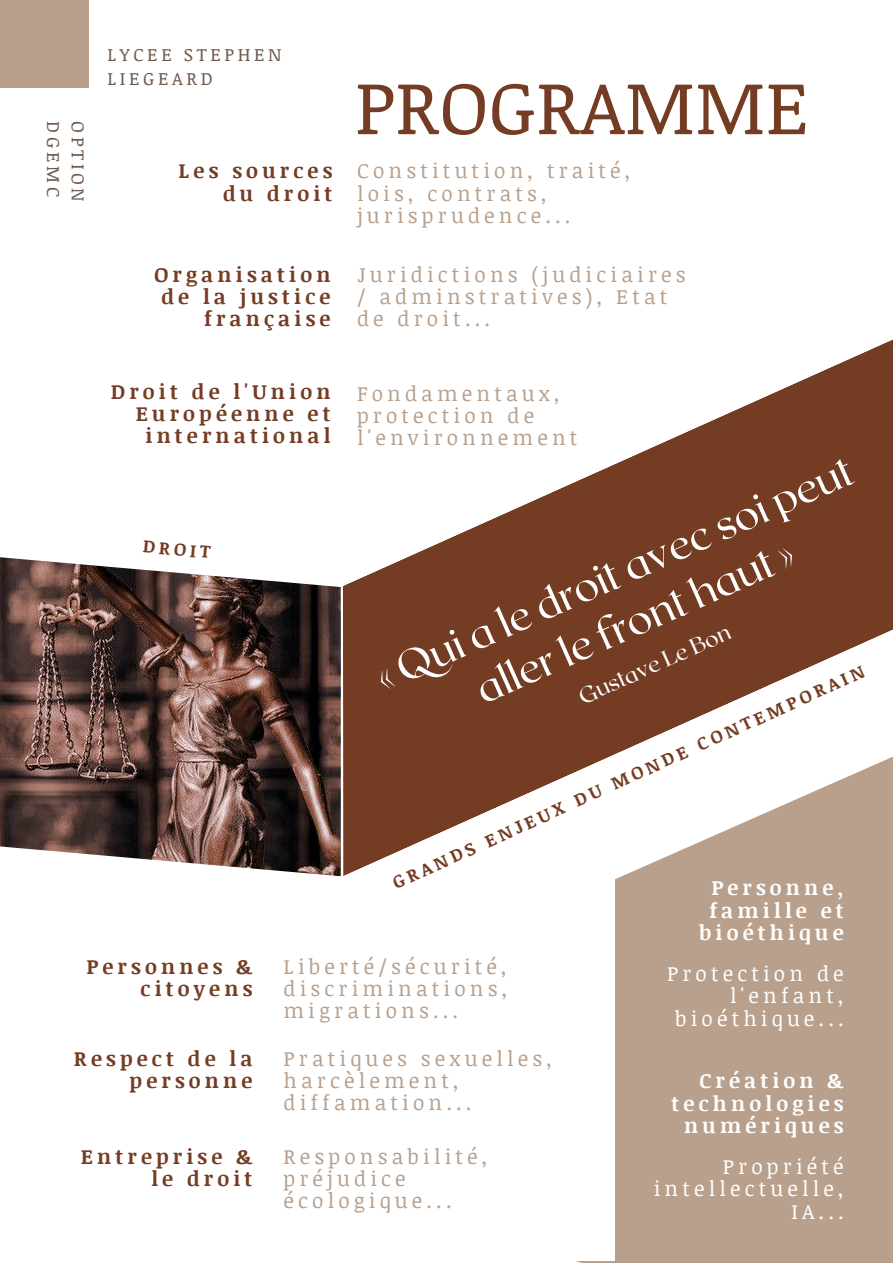
<style>
.page{position:relative;width:893px;height:1264px;background:#fff}
.page>*{position:absolute;margin:0;border:0;box-sizing:border-box;transform-origin:0 0}
.t1{font:75px "Noticia Text";color:#743d23}
.t2{font:41.55px/51.8px "Roxborough CF";color:#fff;text-align:center}
.t3{font:22.5px "Roxborough CF";color:#fff}
.t4{font:20.85px/22px "Noticia Text";letter-spacing:.2em;color:#b8a08d}
.t5{font:700 20.85px/22px "Noticia Text";letter-spacing:.2em;color:#743d23;text-align:right}
.t6{font:20.85px/22.5px "Noticia Text";letter-spacing:.2em;color:#fff;text-align:right}
.t7{font:700 20.85px/22.5px "Noticia Text";letter-spacing:.2em;color:#fff;text-align:right}
.t8{font:700 18px "Noticia Text";color:#743d23}
.t9{font:18px/24.8px "Noticia Text";letter-spacing:.2em;color:#6f5b4e}
</style>
<div class="page">
<img style="left:0;top:557px;width:341px;height:319px">
<div style="left:0;top:0;width:88px;height:88px;background:#b8a08d"></div>
<div style="left:576px;top:876px;width:316px;height:386px;background:#b8a08d"></div>
<svg style="left:343px;top:340px;width:549px;height:536px;fill:#743d23"></svg>
<div style="left:464px;top:876px;width:150px;height:385px;background:#fff"></div>
<p class="t9" style="left:91px;top:121px;width:82px;rotate:90deg">OPTION<br>DGEMC</p>
<p class="t9" style="left:107px;top:41px;width:176px">LYCEE STEPHEN<br>LIEGEARD</p>
<h1 class="t1" style="left:355px;top:53px;width:455px">PROGRAMME</h1>
<p class="t5" style="left:179px;top:159px;width:155px">Les sources du droit</p>
<p class="t4" style="left:357px;top:159px;width:275px">Constitution, traité, lois, contrats, jurisprudence...</p>
<p class="t5" style="left:154px;top:263px;width:178px">Organisation de la justice française</p>
<p class="t4" style="left:357px;top:263px;width:330px">Juridictions (judiciaires / adminstratives), Etat de droit...</p>
<p class="t5" style="left:111px;top:379px;width:221px">Droit de l'Union<br>Européenne et international</p>
<p class="t4" style="left:357px;top:381px;width:222px">Fondamentaux, protection de l'environnement</p>
<p class="t8" style="left:144px;top:533px;width:69px;rotate:5deg">DROIT</p>
<p class="t5" style="left:86px;top:954px;width:167px;line-height:22.5px">Personnes &amp; citoyens</p>
<p class="t5" style="left:74px;top:1046px;width:180px">Respect de la personne</p>
<p class="t5" style="left:81px;top:1144px;width:173px">Entreprise &amp; le droit</p>
<h2 class="t2" style="left:366px;top:653px;width:519px;rotate:-24deg">« Qui a le droit avec soi peut al er le front haut »</h2>
<p class="t3" style="left:574px;top:684px;width:165px;rotate:-24deg">Gustave Le Bon</p>
<p class="t8" style="left:387px;top:870px;width:517px;rotate:-24deg">GRANDS ENJEUX DU MONDE CONTEMPORAIN</p>
<p class="t7" style="left:699px;top:875px;width:146px;text-align:center">Personne, famille et bioéthique</p>
<p class="t6" style="left:667px;top:961px;width:178px">Protection de l'enfant, bioéthique...</p>
<p class="t4" style="left:283px;top:954px;width:225px;text-align:justify">Liberté/sécurité, discriminations, migrations...</p>
<p class="t4" style="left:283px;top:1046px;width:270px">Pratiques sexuelles, harcèlement, diffamation...</p>
<p class="t4" style="left:283px;top:1144px;width:205px">Responsabilité, préjudice écologique...</p>
<p class="t7" style="left:671px;top:1068px;width:173px">Création &amp; technologies numériques</p>
<p class="t6" style="left:653px;top:1154px;width:191px">Propriété intellectuelle,<br>IA...</p>
</div>
